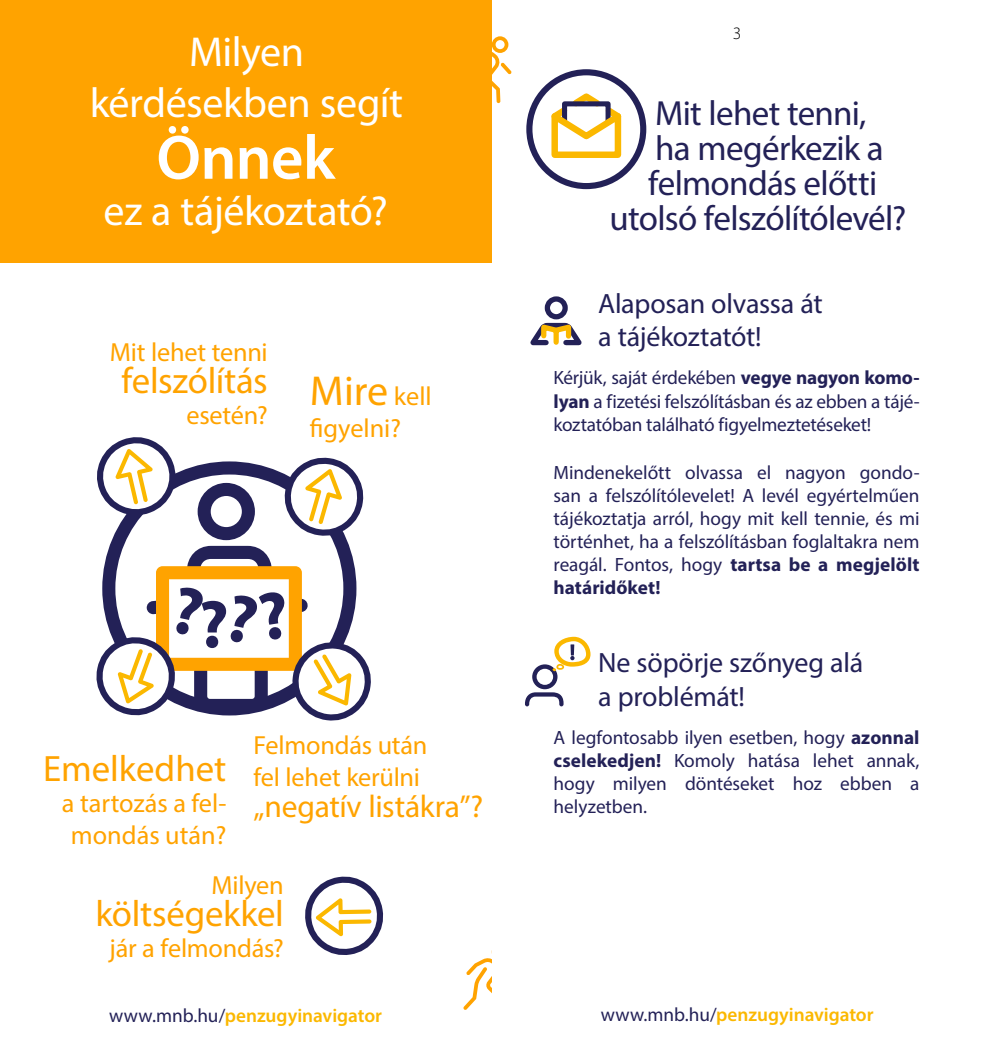
<style>
.page{position:relative;width:983px;height:1042px;background:#fff}
.page>*{position:absolute;margin:0;border:0;box-sizing:border-box;transform-origin:0 0}
.t1{font:600 63px "Myriad Pro";letter-spacing:-.01em;color:#fff}
.t2{font:42px/50.4px "Myriad Pro";letter-spacing:-.01em;color:#fff;text-align:center}
.Paragraph_Style_1{font:42px "Myriad Pro";color:#ffa300}
.Paragraph_Style_1-2{font:36.75px "Myriad Pro";letter-spacing:-.005em;color:#ffa300}
.t3{font:35px "Myriad Pro";letter-spacing:-.02em;color:#232157}
.t4{font:31.5px "Myriad Pro";letter-spacing:-.01em;color:#ffa300}
.t5{font:28px/33.6px "Myriad Pro";letter-spacing:-.01em;color:#232157}
.Paragraph_Style_1-3{font:26.25px/31.5px "Myriad Pro";letter-spacing:-.005em;color:#ffa300;text-align:center}
.P_fekete{font:19.25px/23.1px "Myriad Pro";letter-spacing:-.005em;color:#232157;text-align:justify}
.t6{font:600 19.25px "Myriad Pro";letter-spacing:-.005em;color:#fbb800}
.t7{font:300 17.5px "Myriad Pro";color:#000}
.s1{font-size:26.25px}
.s2{font-weight:700}
.s3{font-weight:400;color:#232157}
</style>
<div class="page">
<svg style="left:491px;top:36px;width:20px;height:67px"></svg>
<svg style="left:463px;top:958px;width:28px;height:52px"></svg>
<svg style="left:545px;top:89px;width:81px;height:69px"></svg>
<div style="left:526px;top:69px;width:120px;height:120px;border:6px solid #232157;border-radius:50%"></div>
<svg style="left:530px;top:296px;width:52px;height:50px"></svg>
<svg style="left:525px;top:637px;width:65px;height:69px"></svg>
<div style="left:0;top:0;width:491px;height:263px;background:#ffa300"></div>
<svg style="left:109px;top:461px;width:240px;height:85px"></svg>
<svg style="left:97px;top:437px;width:84px;height:84px"></svg>
<svg style="left:305px;top:876px;width:78px;height:79px"></svg>
<svg style="left:280px;top:457px;width:84px;height:83px"></svg>
<svg style="left:96px;top:546px;width:275px;height:175px"></svg>
<p class="t2" style="left:90px;top:26px;width:315px">Milyen kérdésekben segít</p>
<p class="t1" style="left:156px;top:117px;width:180px">Önnek</p>
<p class="t2" style="left:104px;top:185px;width:286px">ez a tájékoztató?</p>
<p class="Paragraph_Style_1-3" style="left:110px;top:336px;width:159px">Mit lehet tenni</p>
<p class="Paragraph_Style_1-2" style="left:121px;top:358px;width:148px">felszólítás</p>
<p class="Paragraph_Style_1-3" style="left:186px;top:399px;width:83px">esetén?</p>
<p class="Paragraph_Style_1" style="left:310px;top:365px;width:123px">Mire <span class="s1">kell</span></p>
<p class="Paragraph_Style_1-3" style="left:310px;top:412px;width:93px">figyelni?</p>
<p class="Paragraph_Style_1-2" style="left:43px;top:746px;width:185px">Emelkedhet</p>
<p class="Paragraph_Style_1-3" style="left:62px;top:787px;width:166px">a tartozás a fel&shy;mondás után?</p>
<p class="Paragraph_Style_1-3" style="left:253px;top:729px;width:176px;text-align:left">Felmondás után fel lehet kerülni</p>
<p class="t4" style="left:253px;top:787px;width:231px">„negatív listákra”?</p>
<p class="Paragraph_Style_1-3" style="left:211px;top:869px;width:74px">Milyen</p>
<p class="Paragraph_Style_1-2" style="left:95px;top:890px;width:190px">költségekkel</p>
<p class="Paragraph_Style_1-3" style="left:110px;top:932px;width:176px">jár a felmondás?</p>
<p class="t7" style="left:732px;top:23px;width:10px">3</p>
<h1 class="t3" style="left:655px;top:91px;width:213px">Mit lehet tenni,</h1>
<h1 class="t3" style="left:655px;top:126px;width:230px">ha megérkezik a</h1>
<h1 class="t3" style="left:648px;top:161px;width:230px">felmondás előtti</h1>
<h1 class="t3" style="left:609px;top:196px;width:298px">utolsó felszólítólevél?</h1>
<h2 class="t5" style="left:598px;top:286px;width:226px">Alaposan olvassa át a tájékoztatót!</h2>
<p class="P_fekete" style="left:553px;top:366px;width:367px">Kérjük, saját érdekében <span class="s2">vegye nagyon komo&shy;lyan</span> a fizetési felszólításban és az ebben a tájé&shy;koztatóban található figyelmeztetéseket!</p>
<p class="P_fekete" style="left:553px;top:460px;width:367px">Mindenekelőtt olvassa el nagyon gondo&shy;san a felszólítólevelet! A levél egyértelműen tájékoztatja arról, hogy mit kell tennie, és mi történhet, ha a felszólításban foglaltakra nem reagál. Fontos, hogy <span class="s2">tartsa be a megjelölt határidőket!</span></p>
<h2 class="t5" style="left:598px;top:646px;width:266px">Ne söpörje szőnyeg alá a problémát!</h2>
<p class="P_fekete" style="left:553px;top:725px;width:367px">A legfontosabb ilyen esetben, hogy <span class="s2">azonnal cselekedjen!</span> Komoly hatása lehet annak, hogy milyen döntéseket hoz ebben a helyzetben.</p>
<p class="t6" style="left:109px;top:1003px;width:274px"><span class="s3">www.mnb.hu/</span>penzugyinavigator</p>
<p class="t6" style="left:600px;top:1002px;width:274px"><span class="s3">www.mnb.hu/</span>penzugyinavigator</p>
</div>
